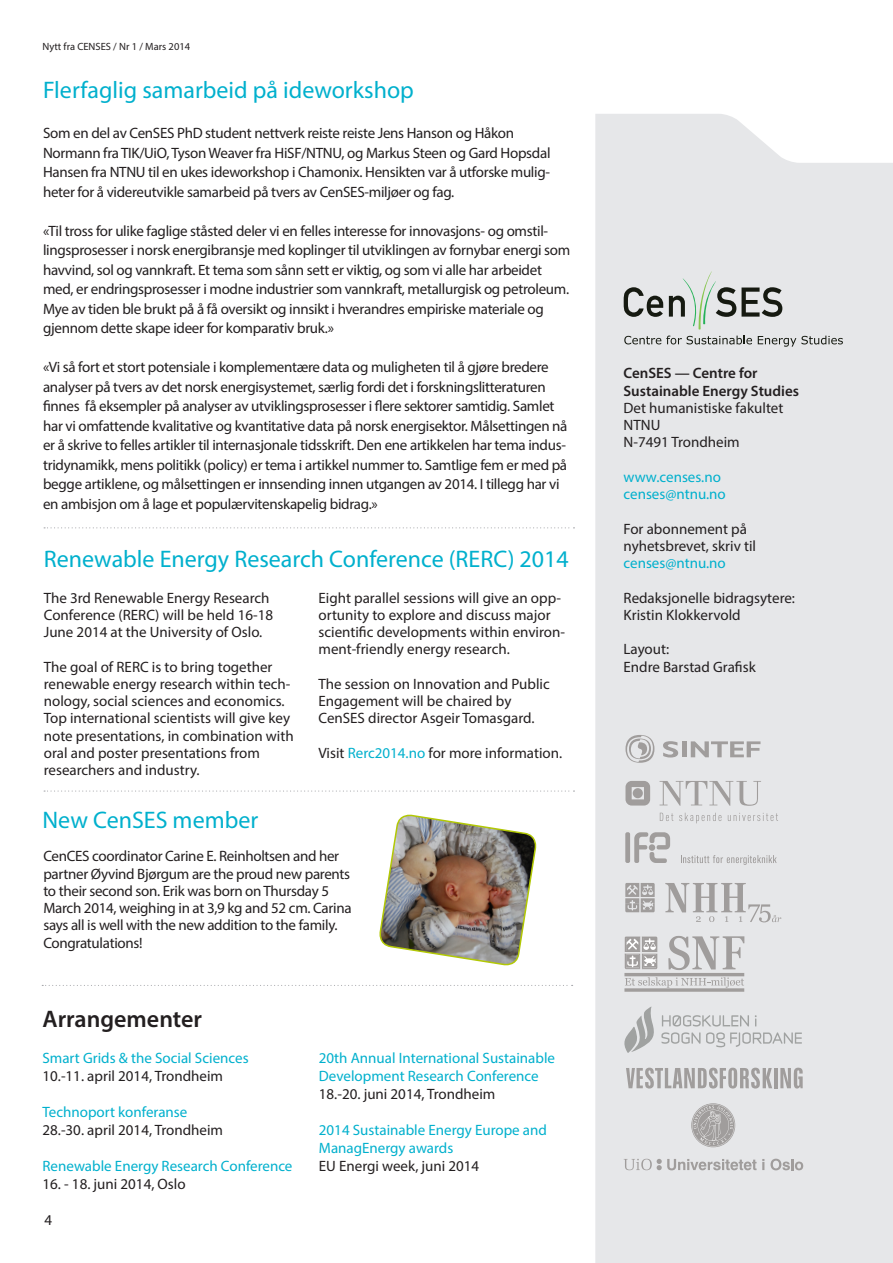
<style>
.page{position:relative;width:893px;height:1263px;background:#fff}
.page>*{position:absolute;margin:0;border:0;box-sizing:border-box;transform-origin:0 0}
.Ingress{font:24px "Myriad Pro";color:#00b0cd}
.Tittelnivå_2_SemiLig{font:24px "Myriad Pro";color:#00b0cd}
.Ingress-2{font:600 24px "Myriad Pro";color:#231f20}
.Brødtekst{font:15px/19.5px "Myriad Pro";letter-spacing:-.02em;color:#231f20}
.Brødtekst-2{font:15px/17.2px "Myriad Pro";color:#231f20}
.Brødtekst-3{font:15px/18px "Myriad Pro";color:#00b0cd}
.Brødtekst-4{font:600 15px/17.2px "Myriad Pro";color:#231f20}
.Brødtekst-5{font:15px "Myriad Pro";color:#231f20}
.t1{font:10.5px "Myriad Pro";color:#231f20}
.s1{color:#00b0cd}
</style>
<div class="page">
<div style="left:595px;top:114px;width:298px;height:1149px;background:#e6e7e9"></div>
<svg style="left:624px;top:336px;width:128px;height:8px"></svg>
<svg style="left:758px;top:336px;width:85px;height:11px"></svg>
<svg style="left:624px;top:287px;width:39px;height:30px"></svg>
<svg style="left:669px;top:271px;width:113px;height:59px;background:#c1c6c3"></svg>
<svg style="left:621px;top:1006px;width:34px;height:47px;background:#cacccc"></svg>
<svg style="left:662px;top:1015px;width:87px;height:11px"></svg>
<svg style="left:755px;top:1015px;width:2px;height:11px"></svg>
<svg style="left:661px;top:1032px;width:39px;height:12px"></svg>
<svg style="left:706px;top:1032px;width:96px;height:15px"></svg>
<svg style="left:663px;top:741px;width:15px;height:16px"></svg>
<hr style="left:682px;top:741px;width:4px;height:16px;background:#a09d9c">
<svg style="left:625px;top:735px;width:29px;height:28px"></svg>
<svg style="left:691px;top:741px;width:69px;height:16px"></svg>
<svg style="left:625px;top:781px;width:25px;height:24px"></svg>
<div style="left:633px;top:788px;width:10px;height:10px;background:#a09d9c;border-radius:50%"></div>
<svg style="left:659px;top:781px;width:102px;height:25px;background:#d5d5d6"></svg>
<svg style="left:660px;top:813px;width:13px;height:8px"></svg>
<svg style="left:679px;top:813px;width:42px;height:10px"></svg>
<svg style="left:728px;top:813px;width:50px;height:8px"></svg>
<div style="left:625px;top:832px;width:5px;height:31px;background:#a09d9c;border-radius:2px"></div>
<svg style="left:634px;top:832px;width:36px;height:31px"></svg>
<svg style="left:681px;top:855px;width:96px;height:10px"></svg>
<svg style="left:665px;top:883px;width:116px;height:39px;background:#d3d3d4"></svg>
<svg style="left:625px;top:883px;width:30px;height:29px"></svg>
<svg style="left:668px;top:936px;width:76px;height:34px;background:#cccbcc"></svg>
<svg style="left:625px;top:936px;width:32px;height:33px"></svg>
<hr style="left:624px;top:973px;width:120px;height:3px;background:#a09d9c">
<svg style="left:624px;top:988px;width:120px;height:4px"></svg>
<svg style="left:625px;top:977px;width:119px;height:11px"></svg>
<svg style="left:626px;top:1068px;width:146px;height:20px;background:#bfbdbe"></svg>
<hr style="left:774px;top:1068px;width:3px;height:20px;background:#a09d9c">
<svg style="left:780px;top:1068px;width:23px;height:20px"></svg>
<svg style="left:770px;top:1159px;width:33px;height:11px"></svg>
<svg style="left:624px;top:1159px;width:140px;height:11px;background:#cbcacb"></svg>
<svg style="left:691px;top:1103px;width:44px;height:44px"></svg>
<svg style="left:692px;top:1104px;width:42px;height:42px;background:#b6b4b4"></svg>
<svg style="left:44px;top:790px;width:530px;height:2px"></svg>
<svg style="left:42px;top:985px;width:531px;height:1px"></svg>
<svg style="left:44px;top:527px;width:530px;height:1px"></svg>
<img style="left:379px;top:814px;width:158px;height:152px">
<p class="t1" style="left:43px;top:40px;width:149px">Nytt fra CENSES / Nr 1 / Mars 2014</p>
<p class="Ingress" style="left:43px;top:75px;width:372px">Flerfaglig samarbeid på ideworkshop</p>
<p class="Brødtekst" style="left:43px;top:123px;width:472px">Som en del av CenSES PhD student nettverk reiste reiste Jens Hanson og Håkon</p>
<p class="Brødtekst" style="left:43px;top:143px;width:509px;text-align:justify">Normann fra TIK/UiO, Tyson Weaver fra HiSF/NTNU, og Markus Steen og Gard Hopsdal Hansen fra NTNU til en ukes ideworkshop i Chamonix. Hensikten var å utforske mulig&shy;heter for å videreutvikle samarbeid på tvers av CenSES-miljøer og fag.</p>
<p class="Brødtekst" style="left:43px;top:221px;width:529px">«Til tross for ulike faglige ståsted deler vi en felles interesse for innovasjons- og omstil&shy;lingsprosesser i norsk energibransje med koplinger til utviklingen av fornybar energi som havvind, sol og vannkraft. Et tema som sånn sett er viktig, og som vi alle har arbeidet med, er endringsprosesser i modne industrier som vannkraft, metallurgisk og petroleum.</p>
<p class="Brødtekst" style="left:43px;top:299px;width:502px">Mye av tiden ble brukt på å få oversikt og innsikt i hverandres empiriske materiale og gjennom dette skape ideer for komparativ bruk.»</p>
<p class="Brødtekst" style="left:43px;top:357px;width:507px">«Vi så fort et stort potensiale i komplementære data og muligheten til å gjøre bredere analyser på tvers av det norsk energisystemet, særlig fordi det i forskningslitteraturen</p>
<p class="Brødtekst" style="left:43px;top:396px;width:526px">finnes få eksempler på analyser av utviklingsprosesser i flere sektorer samtidig. Samlet har vi omfattende kvalitative og kvantitative data på norsk energisektor. Målsettingen nå er å skrive to felles artikler til internasjonale tidsskrift. Den ene artikkelen har tema indus&shy;tridynamikk, mens politikk (policy) er tema i artikkel nummer to. Samtlige fem er med på begge artiklene, og målsettingen er innsending innen utgangen av 2014. I tillegg har vi en ambisjon om å lage et populærvitenskapelig bidrag.»</p>
<p class="Tittelnivå_2_SemiLig" style="left:44px;top:544px;width:526px">Renewable Energy Research Conference (RERC) 2014</p>
<p class="Brødtekst-2" style="left:44px;top:589px;width:231px">The 3rd Renewable Energy Research<br>Conference (RERC) will be held 16-18<br>June 2014 at the University of Oslo.</p>
<p class="Brødtekst-2" style="left:44px;top:658px;width:251px">The goal of RERC is to bring together renewable energy research within tech&shy;nology, social sciences and economics.<br>Top international scientists will give key note presentations, in combination with oral and poster presentations from researchers and industry.</p>
<p class="Ingress" style="left:43px;top:805px;width:217px">New CenSES member</p>
<p class="Brødtekst-2" style="left:318px;top:589px;width:248px">Eight parallel sessions will give an opp&shy;ortunity to explore and discuss major scientific developments within environ&shy;ment-friendly energy research.</p>
<p class="Brødtekst-2" style="left:318px;top:675px;width:233px">The session on Innovation and Public<br>Engagement will be chaired by</p>
<p class="Brødtekst-2" style="left:318px;top:709px;width:218px">CenSES director Asgeir Tomasgard.</p>
<p class="Brødtekst-2" style="left:318px;top:744px;width:245px">Visit <span class="s1">Rerc2014.no</span> for more information.</p>
<p class="Brødtekst" style="left:43px;top:847px;width:310px;line-height:17.2px">CenCES coordinator Carine E. Reinholtsen and her partner Øyvind Bjørgum are the proud new parents to their second son. Erik was born on Thursday 5<br>March 2014, weighing in at 3,9 kg and 52 cm. Carina says all is well with the new addition to the family.<br>Congratulations!</p>
<p class="Ingress-2" style="left:43px;top:1003px;width:161px">Arrangementer</p>
<p class="Brødtekst-3" style="left:43px;top:1048px;width:208px">Smart Grids &amp; the Social Sciences</p>
<p class="Brødtekst-2" style="left:43px;top:1067px;width:182px">10.-11. april 2014, Trondheim</p>
<p class="Brødtekst-3" style="left:43px;top:1102px;width:146px">Technoport konferanse</p>
<p class="Brødtekst-2" style="left:43px;top:1121px;width:182px">28.-30. april 2014, Trondheim</p>
<p class="Brødtekst-3" style="left:43px;top:1156px;width:251px">Renewable Energy Research Conference</p>
<p class="Brødtekst-2" style="left:43px;top:1175px;width:145px">16. - 18. juni 2014, Oslo</p>
<p class="Brødtekst-5" style="left:45px;top:1211px;width:9px">4</p>
<p class="Brødtekst-3" style="left:319px;top:1048px;width:238px">20th Annual International Sustainable<br>Development Research Conference</p>
<p class="Brødtekst-2" style="left:319px;top:1085px;width:178px">18.-20. juni 2014, Trondheim</p>
<p class="Brødtekst-3" style="left:319px;top:1120px;width:229px">2014 Sustainable Energy Europe and</p>
<p class="Brødtekst-3" style="left:319px;top:1138px;width:136px">ManagEnergy awards</p>
<p class="Brødtekst-2" style="left:319px;top:1157px;width:162px">EU Energi week, juni 2014</p>
<p class="Brødtekst-4" style="left:623px;top:364px;width:177px">CenSES — Centre for<br>Sustainable Energy Studies</p>
<p class="Brødtekst-2" style="left:623px;top:399px;width:161px">Det humanistiske fakultet</p>
<p class="Brødtekst" style="left:623px;top:415px;width:38px">NTNU</p>
<p class="Brødtekst-2" style="left:623px;top:433px;width:118px">N-7491 Trondheim</p>
<p class="Brødtekst-3" style="left:623px;top:468px;width:99px">www.censes.no</p>
<p class="Brødtekst-3" style="left:623px;top:485px;width:104px">censes@ntnu.no</p>
<p class="Brødtekst-2" style="left:623px;top:520px;width:134px">For abonnement på nyhetsbrevet, skriv til <span class="s1">censes@ntnu.no</span></p>
<p class="Brødtekst-2" style="left:623px;top:589px;width:173px">Redaksjonelle bidragsytere:</p>
<p class="Brødtekst-2" style="left:623px;top:606px;width:119px">Kristin Klokkervold</p>
<p class="Brødtekst" style="left:623px;top:639px;width:47px">Layout:</p>
<p class="Brødtekst-2" style="left:623px;top:658px;width:134px">Endre Barstad Grafisk</p>
</div>
